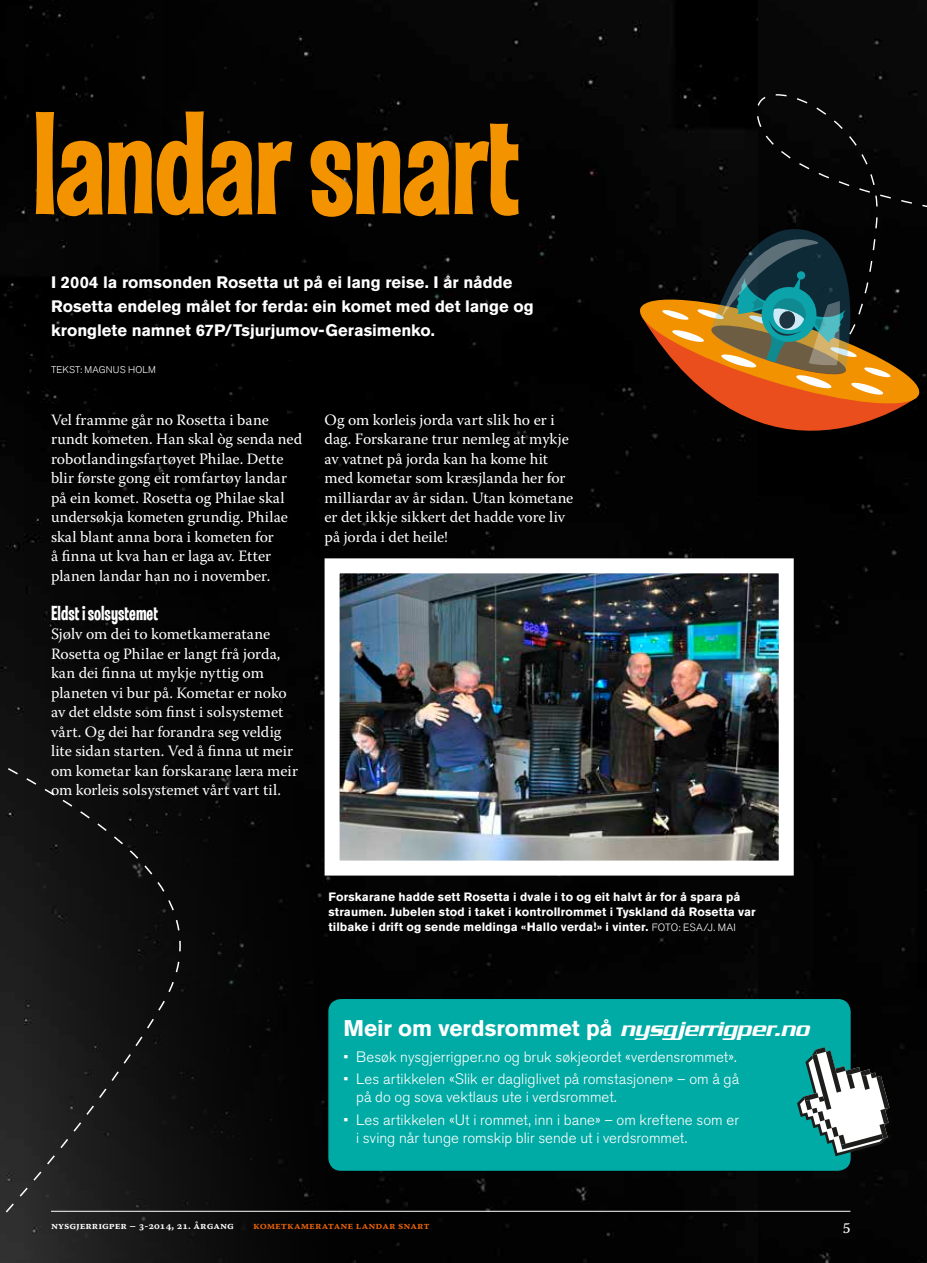
<style>
.page{position:relative;width:927px;height:1263px;background:#fff}
.page>*{position:absolute;margin:0;border:0;box-sizing:border-box;transform-origin:0 0}
.t1{font:150px "Las Vegas OT Jackpot";letter-spacing:-.01em;color:#f39300}
.t2{font:700 22.5px "Akzidenz Grotesk BQ";letter-spacing:-.005em;color:#fff}
.t3{font:21px "Las Vegas OT Jackpot";color:#fff}
.t4{font:700 16.5px/24px "Akzidenz Grotesk BQ";color:#fff}
.t5{font:15.75px/19.5px "Warnock Pro";color:#fff}
.t6{font:300 15px/18px "Akzidenz Grotesk BQ";letter-spacing:.005em;color:#fff}
.t7{font:15px "Warnock Pro Capt";color:#fff}
.t8{font:700 12px/15px "Akzidenz Grotesk BQ";letter-spacing:.01em;color:#fff}
.t9{font:10.5px "Warnock Pro Semibold Capt";color:#fff}
.t10{font:10.5px "Warnock Pro Semibold Capt";color:#ec6309}
.t11{font:300 9.75px "Akzidenz Grotesk BQ";letter-spacing:.025em;color:#fff}
.s1{font-weight:300;font-size:10.5px}
.s2{font-family:"Serpentine";font-weight:500;font-style:italic}
</style>
<div class="page">
<div style="left:758px;top:0;width:169px;height:1263px;background:#040404"></div>
<div style="left:330px;top:0;width:428px;height:1263px;background:#020202"></div>
<div style="left:0;top:0;width:330px;height:1263px;background:#020202"></div>
<svg style="left:641px;top:410px;width:276px;height:102px;background:#130703"></svg>
<svg style="left:635px;top:72px;width:292px;height:338px;background:#302617"></svg>
<img style="left:341px;top:574px;width:437px;height:285px">
<div style="left:325px;top:558px;width:469px;height:317px;border:15px solid #fff"></div>
<div style="left:166px;top:677px;width:79px;height:321px;background:#060606"></div>
<svg style="left:0;top:447px;width:166px;height:816px;background:#121212"></svg>
<div style="left:328px;top:999px;width:523px;height:172px;background:#00aba5;border-radius:13px"></div>
<svg style="left:797px;top:1047px;width:92px;height:109px"></svg>
<hr style="left:51px;top:1211px;width:799px;height:1px;background:#fff">
<h1 class="t1" style="left:33px;top:81px;width:490px">landar snart</h1>
<p class="t4" style="left:51px;top:270px;width:484px">I 2004 la romsonden Rosetta ut på ei lang reise. I år nådde<br>Rosetta endeleg målet for ferda: ein komet med det lange og kronglete namnet 67P/Tsjurjumov-Gerasimenko.</p>
<p class="t11" style="left:51px;top:364px;width:106px">TEKST: MAGNUS HOLM</p>
<p class="t5" style="left:51px;top:409px;width:253px">Vel framme går no Rosetta i bane rundt kometen. Han skal òg senda ned robotlandingsfartøyet Philae. Dette blir første gong eit romfartøy landar på ein komet. Rosetta og Philae skal undersøkja kometen grundig. Philae skal blant anna bora i kometen for<br>å finna ut kva han er laga av. Etter planen landar han no i november.</p>
<h3 class="t3" style="left:51px;top:601px;width:109px">Eldst i solsystemet</h3>
<p class="t5" style="left:51px;top:624px;width:248px">Sjølv om dei to kometkameratane Rosetta og Philae er langt frå jorda, kan dei finna ut mykje nyttig om planeten vi bur på. Kometar er noko av det eldste som finst i solsystemet vårt. Og dei har forandra seg veldig lite sidan starten. Ved å finna ut meir om kometar kan forskarane læra meir om korleis solsystemet vårt vart til.</p>
<p class="t5" style="left:325px;top:409px;width:250px">Og om korleis jorda vart slik ho er i dag. Forskarane trur nemleg at mykje av vatnet på jorda kan ha kome hit med kometar som kræsjlanda her for milliardar av år sidan. Utan kometane er det ikkje sikkert det hadde vore liv på jorda i det heile!</p>
<p class="t8" style="left:328px;top:889px;width:429px">Forskarane hadde sett Rosetta i dvale i to og eit halvt år for å spara på straumen. Jubelen stod i taket i kontrollrommet i Tyskland då Rosetta var tilbake i drift og sende meldinga «Hallo verda!» i vinter. <span class="s1">FOTO: ESA/J. MAI</span></p>
<h2 class="t2" style="left:343px;top:1015px;width:467px">Meir om verdsrommet på <span class="s2">nysgjerrigper.no</span></h2>
<p class="t6" style="left:343px;top:1048px;width:395px">• Besøk nysgjerrigper.no og bruk søkjeordet «verdensrommet».</p>
<p class="t6" style="left:356px;top:1070px;width:385px;text-indent:-13px">• Les artikkelen «Slik er dagliglivet på romstasjonen» – om å gå på do og sova vektlaus ute i verdsrommet.</p>
<p class="t6" style="left:356px;top:1111px;width:384px;text-indent:-13px">• Les artikkelen «Ut i rommet, inn i bane» – om kreftene som er i sving når tunge romskip blir sende ut i verdsrommet.</p>
<p class="t9" style="left:51px;top:1219px;width:185px">nysgjerrigper – 3-2014, 21. årgang</p>
<p class="t10" style="left:253px;top:1219px;width:178px">Kometkameratane landar snart</p>
<p class="t7" style="left:843px;top:1218px;width:9px">5</p>
</div>
